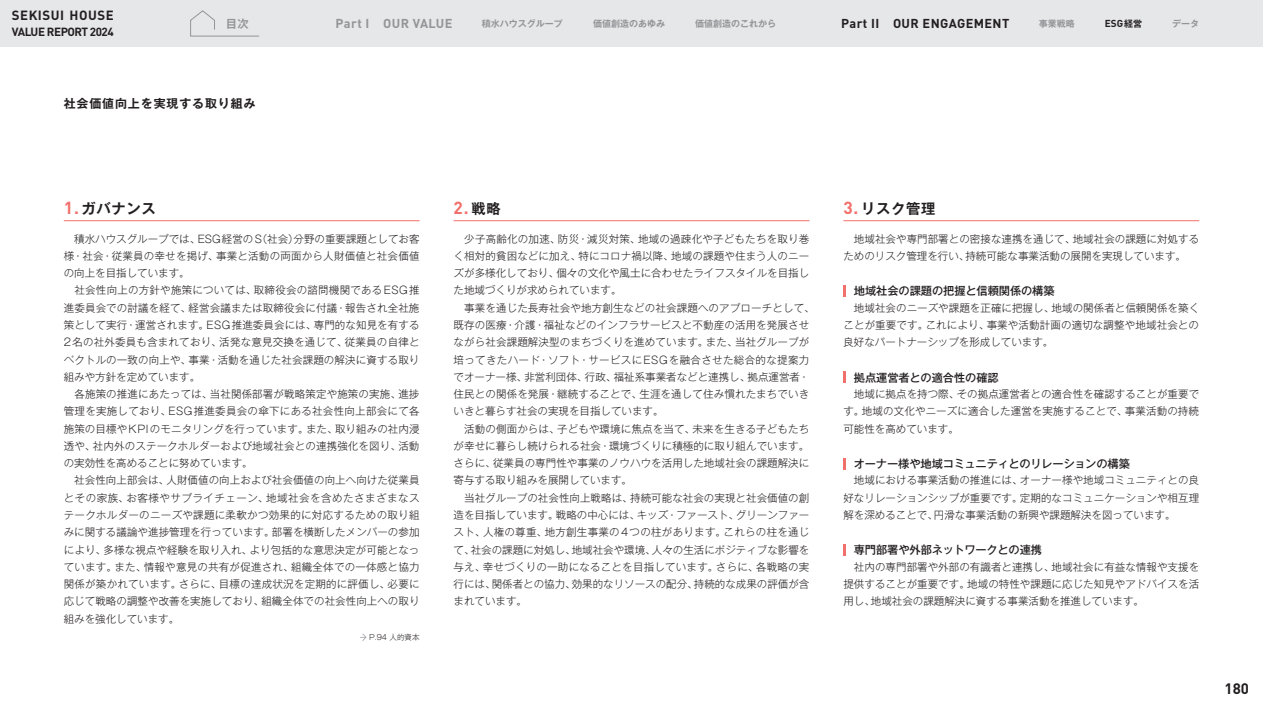
<style>
.page{position:relative;width:1263px;height:711px;background:#fff}
.page>*{position:absolute;margin:0;border:0;box-sizing:border-box;transform-origin:0 0}
.小見出し1_S{font:700 17.25px "DINOT";color:#f2706c}
.t1{font:700 15px "DINOT";color:#231f20}
.小見出し1_S-2{font:700 14.25px "Gothic MB101 Pr 6 N De";letter-spacing:.05em;color:#231f20}
.t2{font:700 13.2px "DINOT";letter-spacing:.04em;color:#231f20}
.t3{font:700 12.75px "DINOT";letter-spacing:.03em;color:#231f20}
.t4{font:700 12.75px "DINOT";letter-spacing:.03em;color:#939598}
.t5{font:700 12px "Gothic MB101 Pr 6 N De";letter-spacing:.07em;color:#231f20}
.t6{font:700 11.7px "DINOT";letter-spacing:-.04em;color:#231f20}
.小見出し3_ESG共通{font:500 11.25px "Gothic MB101 Pr 6 N";letter-spacing:-.01em;color:#231f20}
.t7{font:700 11.25px "Gothic MB101 Pr 6 N De";color:#939598}
.ESG本文2024基本{font:300 10.5px/17.2px "Gothic MB101 Pr 6 N";letter-spacing:.005em;color:#231f20;text-align:justify}
.t8{font:700 10.05px "DINOT";color:#231f20}
.t9{font:700 9px "Gothic MB101 Pr 6 N De";color:#939598}
.リンク{font:300 7.5px "Gothic MB101 Pr 6 N";color:#231f20}
.s1{font-family:"Gothic MB101 Pr 6 N De";font-size:9px}
.s2{font-family:"DINOT";font-size:17.25px;color:#f2706c}
.s3{font-family:"Gothic MB101 Pr 6 N De";font-size:14.25px;color:#231f20}
</style>
<div class="page">
<hr style="left:64px;top:220px;width:356px;height:1px;background:#f2706c">
<svg style="left:360px;top:633px;width:7px;height:7px"></svg>
<hr style="left:454px;top:220px;width:355px;height:1px;background:#f2706c">
<hr style="left:843px;top:220px;width:356px;height:1px;background:#f2706c">
<svg style="left:843px;top:285px;width:3px;height:11px"></svg>
<svg style="left:843px;top:371px;width:3px;height:12px"></svg>
<svg style="left:843px;top:458px;width:3px;height:11px"></svg>
<svg style="left:843px;top:544px;width:3px;height:11px"></svg>
<div style="left:0;top:0;width:1263px;height:47px;background:#e6e7e9"></div>
<svg style="left:190px;top:10px;width:69px;height:27px"></svg>
<p class="t2" style="left:12px;top:5px;width:103px">SEKISUI HOUSE</p>
<p class="t6" style="left:12px;top:23px;width:103px">VALUE REPORT 2024</p>
<p class="t7" style="left:226px;top:14px;width:24px">目次</p>
<p class="t4" style="left:336px;top:13px;width:118px">Part I OUR VALUE</p>
<p class="t9" style="left:482px;top:16px;width:82px">積水ハウスグループ</p>
<p class="t9" style="left:593px;top:16px;width:73px">価値創造のあゆみ</p>
<p class="t9" style="left:695px;top:16px;width:82px">価値創造のこれから</p>
<p class="t3" style="left:841px;top:13px;width:170px">Part II OUR ENGAGEMENT</p>
<p class="t9" style="left:1039px;top:16px;width:37px">事業戦略</p>
<p class="t8" style="left:1105px;top:15px;width:39px">ESG<span class="s1">経営</span></p>
<p class="t9" style="left:1172px;top:16px;width:28px">データ</p>
<p class="t5" style="left:64px;top:94px;width:193px">社会価値向上を実現する取り組み</p>
<p class="小見出し1_S-2" style="left:64px;top:196px;width:93px"><span class="s2">1.</span> ガバナンス</p>
<p class="ESG本文2024基本" style="left:64px;top:229px;width:357px">　積水ハウスグループでは、ESG経営のS（社会）分野の重要課題としてお客様・社会・従業員の幸せを掲げ、事業と活動の両面から人財価値と社会価値の向上を目指しています。</p>
<p class="ESG本文2024基本" style="left:64px;top:281px;width:357px">　社会性向上の方針や施策については、取締役会の諮問機関であるESG推進委員会での討議を経て、経営会議または取締役会に付議・報告され全社施策として実行・運営されます。ESG推進委員会には、専門的な知見を有する2名の社外委員も含まれており、活発な意見交換を通じて、従業員の自律とベクトルの一致の向上や、事業・活動を通じた社会課題の解決に資する取り組みや方針を定めています。</p>
<p class="ESG本文2024基本" style="left:64px;top:384px;width:357px">　各施策の推進にあたっては、当社関係部署が戦略策定や施策の実施、進捗管理を実施しており、ESG推進委員会の傘下にある社会性向上部会にて各施策の目標やKPIのモニタリングを行っています。また、取り組みの社内浸透や、社内外のステークホルダーおよび地域社会との連携強化を図り、活動の実効性を高めることに努めています。</p>
<p class="ESG本文2024基本" style="left:64px;top:470px;width:357px">　社会性向上部会は、人財価値の向上および社会価値の向上へ向けた従業員とその家族、お客様やサプライチェーン、地域社会を含めたさまざまなステークホルダーのニーズや課題に柔軟かつ効果的に対応するための取り組みに関する議論や進捗管理を行っています。部署を横断したメンバーの参加により、多様な視点や経験を取り入れ、より包括的な意思決定が可能となっています。また、情報や意見の共有が促進され、組織全体での一体感と協力関係が築かれています。さらに、目標の達成状況を定期的に評価し、必要に応じて戦略の調整や改善を実施しており、組織全体での社会性向上への取り組みを強化しています。</p>
<p class="リンク" style="left:369px;top:630px;width:52px">P.94 人的資本</p>
<p class="小見出し1_S" style="left:454px;top:194px;width:48px">2. <span class="s3">戦略</span></p>
<p class="ESG本文2024基本" style="left:454px;top:229px;width:357px">　少子⾼齢化の加速、防災・減災対策、地域の過疎化や子どもたちを取り巻く相対的貧困などに加え、特にコロナ禍以降、地域の課題や住まう人のニーズが多様化しており、個々の文化や風⼟に合わせたライフスタイルを⽬ 指した地域づくりが求められています。</p>
<p class="ESG本文2024基本" style="left:454px;top:298px;width:363px;text-align:left">　事業を通じた⻑寿社会や地方創生などの社会課題へのアプローチとして、既存の医療・介護・福祉などのインフラサービスと不動産の活用を発展させながら社会課題解決型のまちづくりを進めています。また、当社グループが培ってきたハード・ソフト・サービスにESGを融合させた総合的な提案力でオーナー様、非営利団体、行政、福祉系事業者などと連携し、拠点運営者・住⺠との関係を発展・継続することで、生涯を通して住み慣れたまちでいきいきと暮らす社会の実現を目指しています。</p>
<p class="ESG本文2024基本" style="left:454px;top:419px;width:357px">　活動の側面からは、子どもや環境に焦点を当て、未来を生きる子どもたちが幸せに暮らし続けられる社会・環境づくりに積極的に取り組んでいます。さらに、従業員の専門性や事業のノウハウを活用した地域社会の課題解決に寄与する取り組みを展開しています。</p>
<p class="ESG本文2024基本" style="left:454px;top:488px;width:357px">　当社グループの社会性向上戦略は、持続可能な社会の実現と社会価値の創造を目指しています。戦略の中心には、キッズ・ファースト、グリーンファースト、人権の尊重、地方創生事業の4つの柱があります。これらの柱を通じて、社会の課題に対処し、地域社会や環境、人々の生活にポジティブな影響を与え、幸せづくりの一助になることを目指しています。さらに、各戦略の実行には、関係者との協力、効果的なリソースの配分、持続的な成果の評価が含まれています。</p>
<p class="小見出し1_S-2" style="left:843px;top:196px;width:93px"><span class="s2">3.</span> リスク管理</p>
<p class="ESG本文2024基本" style="left:843px;top:229px;width:357px">　地域社会や専門部署との密接な連携を通じて、地域社会の課題に対処するためのリスク管理を行い、持続可能な事業活動の展開を実現しています。</p>
<p class="小見出し3_ESG共通" style="left:854px;top:281px;width:202px">地域社会の課題の把握と信頼関係の構築</p>
<p class="ESG本文2024基本" style="left:843px;top:298px;width:357px">　地域社会のニーズや課題を正確に把握し、地域の関係者と信頼関係を築くことが重要です。これにより、事業や活動計画の適切な調整や地域社会との良好なパートナーシップを形成しています。</p>
<p class="小見出し3_ESG共通" style="left:854px;top:367px;width:146px">拠点運営者との適合性の確認</p>
<p class="ESG本文2024基本" style="left:843px;top:384px;width:357px">　地域に拠点を持つ際、その拠点運営者との適合性を確認することが重要です。地域の文化やニーズに適合した運営を実施することで、事業活動の持続可能性を⾼めています。</p>
<p class="小見出し3_ESG共通" style="left:854px;top:454px;width:278px">オーナー様や地域コミュニティとのリレーションの構築</p>
<p class="ESG本文2024基本" style="left:843px;top:470px;width:357px">　地域における事業活動の推進には、オーナー様や地域コミュニティとの良好なリレーションシップが重要です。定期的なコミュニケーションや相互理解を深めることで、円滑な事業活動の新興や課題解決を図っています。</p>
<p class="小見出し3_ESG共通" style="left:854px;top:540px;width:190px">専門部署や外部ネットワークとの連携</p>
<p class="ESG本文2024基本" style="left:843px;top:557px;width:357px">　社内の専門部署や外部の有識者と連携し、地域社会に有益な情報や支援を提供することが重要です。地域の特性や課題に応じた知見やアドバイスを活用し、地域社会の課題解決に資する事業活動を推進しています。</p>
<h2 class="t1" style="left:1224px;top:676px;width:26px">180</h2>
</div>
